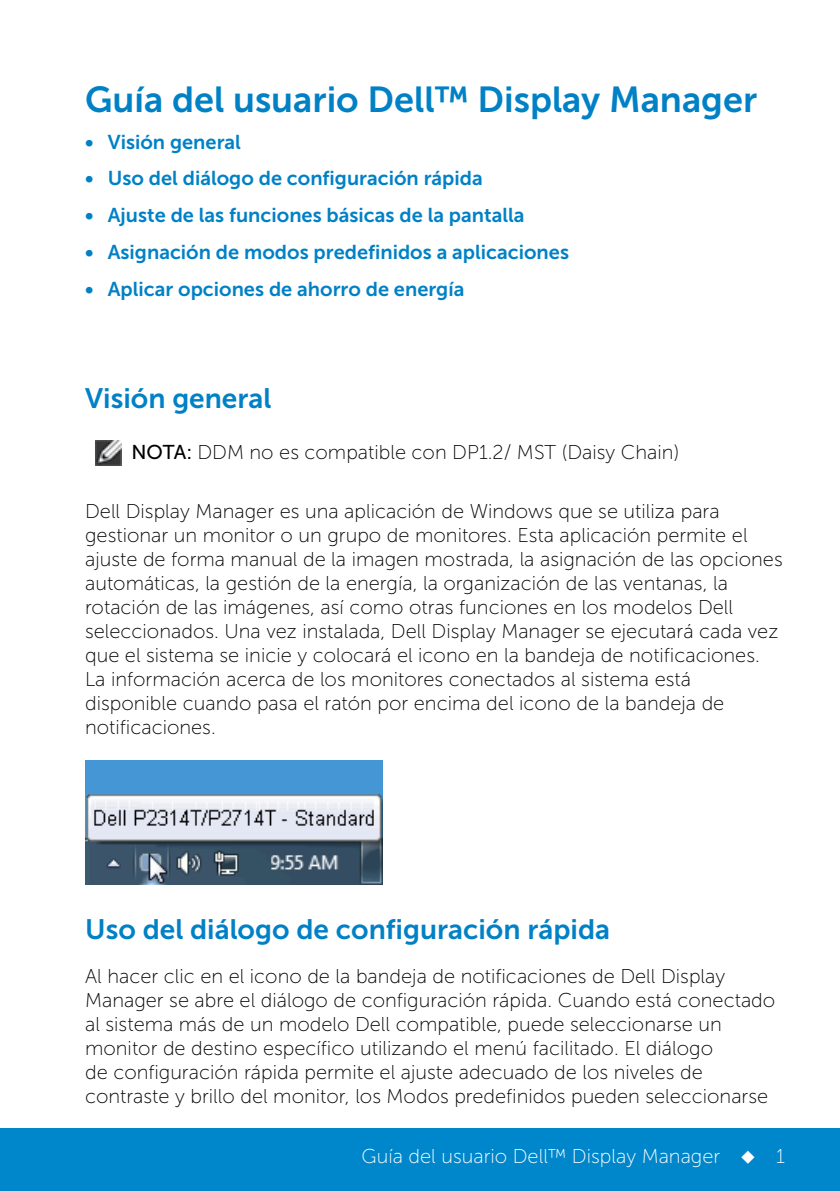
<style>
.page{position:relative;width:840px;height:1191px;background:#fff}
.page>*{position:absolute;margin:0;border:0;box-sizing:border-box;transform-origin:0 0}
.t1{font:36px "Museo Sans For Dell 700";color:#0081c6}
.t2{font:28px "Museo Sans For Dell 700";color:#0081c6}
.t3{font:20px/24px "Museo Sans For Dell 100";color:#000}
.t4{font:20px "Museo Sans For Dell 700";color:#0081c6}
.t5{font:20px "Museo Sans For Dell 100";color:#fff}
.s1{font-family:"Museo Sans For Dell 500"}
</style>
<div class="page">
<div style="left:0;top:1128px;width:839px;height:63px;background:#0087cb"></div>
<img style="left:96px;top:440px;width:25px;height:25px">
<img style="left:85px;top:760px;width:297px;height:124px">
<h1 class="t1" style="left:85px;top:80px;width:673px">Guía del usuario Dell™ Display Manager</h1>
<p class="t4" style="left:85px;top:131px;width:157px">• Visión general</p>
<p class="t4" style="left:85px;top:167px;width:399px">• Uso del diálogo de configuración rápida</p>
<p class="t4" style="left:85px;top:204px;width:440px">• Ajuste de las funciones básicas de la pantalla</p>
<p class="t4" style="left:85px;top:241px;width:485px">• Asignación de modos predefinidos a aplicaciones</p>
<p class="t4" style="left:85px;top:277px;width:380px">• Aplicar opciones de ahorro de energía</p>
<h2 class="t2" style="left:85px;top:383px;width:188px">Visión general</h2>
<p class="t3" style="left:131px;top:440px;width:549px"><span class="s1">NOTA:</span> DDM no es compatible con DP1.2/ MST (Daisy Chain)</p>
<p class="t3" style="left:85px;top:499px;width:698px">Dell Display Manager es una aplicación de Windows que se utiliza para gestionar un monitor o un grupo de monitores. Esta aplicación permite el ajuste de forma manual de la imagen mostrada, la asignación de las opciones automáticas, la gestión de la energía, la organización de las ventanas, la rotación de las imágenes, así como otras funciones en los modelos Dell seleccionados. Una vez instalada, Dell Display Manager se ejecutará cada vez que el sistema se inicie y colocará el icono en la bandeja de notificaciones.<br>La información acerca de los monitores conectados al sistema está disponible cuando pasa el ratón por encima del icono de la bandeja de notificaciones.</p>
<h2 class="t2" style="left:85px;top:914px;width:526px">Uso del diálogo de configuración rápida</h2>
<p class="t3" style="left:85px;top:964px;width:691px">Al hacer clic en el icono de la bandeja de notificaciones de Dell Display Manager se abre el diálogo de configuración rápida. Cuando está conectado al sistema más de un modelo Dell compatible, puede seleccionarse un monitor de destino específico utilizando el menú facilitado. El diálogo<br>de configuración rápida permite el ajuste adecuado de los niveles de contraste y brillo del monitor, los Modos predefinidos pueden seleccionarse</p>
<p class="t5" style="left:361px;top:1145px;width:424px">Guía del usuario Dell™ Display Manager ◆ 1</p>
</div>
